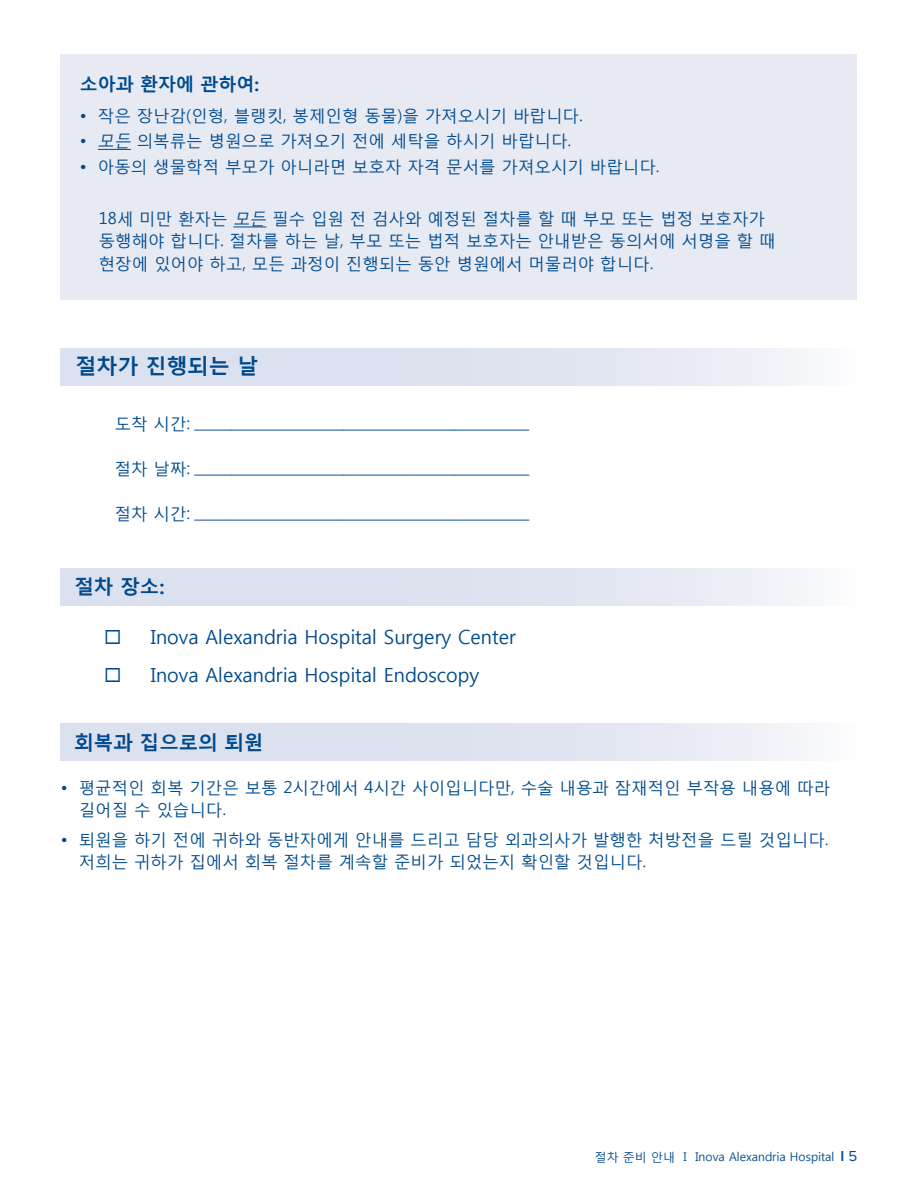
<style>
.page{position:relative;width:918px;height:1188px;background:#fff}
.page>*{position:absolute;margin:0;border:0;box-sizing:border-box;transform-origin:0 0}
.t1{font:700 21px "Malgun Gothic";color:#004a8d}
.t2{font:19.5px "Malgun Gothic";color:#004a8d}
.t3{font:700 19.5px "Malgun Gothic";color:#004a8d}
.t4{font:700 18px "Malgun Gothic";color:#004a8d}
.t5{font:16.5px/22.5px "Malgun Gothic";color:#004a8d}
.t6{font:16.5px "Proxima Nova";color:#004a8d}
.t7{font:12px "Malgun Gothic";color:#004a8d}
.s1{font-style:italic}
.s2{font-family:"Malgun Gothic"}
.s3{font-family:"Proxima Nova";font-weight:600;font-size:15px}
.s4{font-family:"Proxima Nova";font-size:15px}
</style>
<div class="page">
<div style="left:61px;top:54px;width:796px;height:245px;background:#e7eaf3"></div>
<div style="left:61px;top:724px;width:796px;height:37px;background:linear-gradient(to right,#d5dbec,#eff2f8)"></div>
<div style="left:61px;top:568px;width:796px;height:38px;background:linear-gradient(to right,#d5dbec,#eff2f8)"></div>
<div style="left:61px;top:348px;width:796px;height:38px;background:linear-gradient(to right,#d5dbec,#eff2f8)"></div>
<hr style="left:233px;top:226px;width:33px;height:1px;background:#004a8d">
<hr style="left:98px;top:149px;width:33px;height:1px;background:#004a8d">
<p class="t4" style="left:80px;top:74px;width:181px">소아과 환자에 관하여:</p>
<p class="t5" style="left:80px;top:104px;width:504px">• 작은 장난감(인형, 블랭킷, 봉제인형 동물)을 가져오시기 바랍니다.</p>
<p class="t5" style="left:80px;top:129px;width:493px">• <span class="s1">모든</span> 의복류는 병원으로 가져오기 전에 세탁을 하시기 바랍니다.</p>
<p class="t5" style="left:80px;top:155px;width:581px">• 아동의 생물학적 부모가 아니라면 보호자 자격 문서를 가져오시기 바랍니다.</p>
<p class="t5" style="left:99px;top:207px;width:678px">18세 미만 환자는 <span class="s1">모든</span> 필수 입원 전 검사와 예정된 절차를 할 때 부모 또는 법정 보호자가 동행해야 합니다. 절차를 하는 날, 부모 또는 법적 보호자는 안내받은 동의서에 서명을 할 때 현장에 있어야 하고, 모든 과정이 진행되는 동안 병원에서 머물러야 합니다.</p>
<p class="t1" style="left:76px;top:353px;width:184px">절차가 진행되는 날</p>
<p class="t6" style="left:115px;top:414px;width:416px"><span class="s2">도착 시간:</span> ____________________________________</p>
<p class="t6" style="left:115px;top:459px;width:416px"><span class="s2">절차 날짜:</span> ____________________________________</p>
<p class="t6" style="left:115px;top:504px;width:416px"><span class="s2">절차 시간:</span> ____________________________________</p>
<p class="t3" style="left:74px;top:576px;width:91px">절차 장소:</p>
<p class="t2" style="left:104px;top:626px;width:413px">◻ Inova Alexandria Hospital Surgery Center</p>
<p class="t2" style="left:104px;top:664px;width:376px">◻ Inova Alexandria Hospital Endoscopy</p>
<p class="t3" style="left:74px;top:732px;width:191px">회복과 집으로의 퇴원</p>
<p class="t5" style="left:79px;top:776px;width:753px;text-indent:-18px">• 평균적인 회복 기간은 보통 2시간에서 4시간 사이입니다만, 수술 내용과 잠재적인 부작용 내용에 따라 길어질 수 있습니다.</p>
<p class="t5" style="left:79px;top:828px;width:751px;text-indent:-18px">• 퇴원을 하기 전에 귀하와 동반자에게 안내를 드리고 담당 외과의사가 발행한 처방전을 드릴 것입니다. 저희는 귀하가 집에서 회복 절차를 계속할 준비가 되었는지 확인할 것입니다.</p>
<p class="t7" style="left:595px;top:1150px;width:264px">절차 준비 안내 I Inova Alexandria Hospital <span class="s3">I</span> <span class="s4">5</span></p>
</div>
